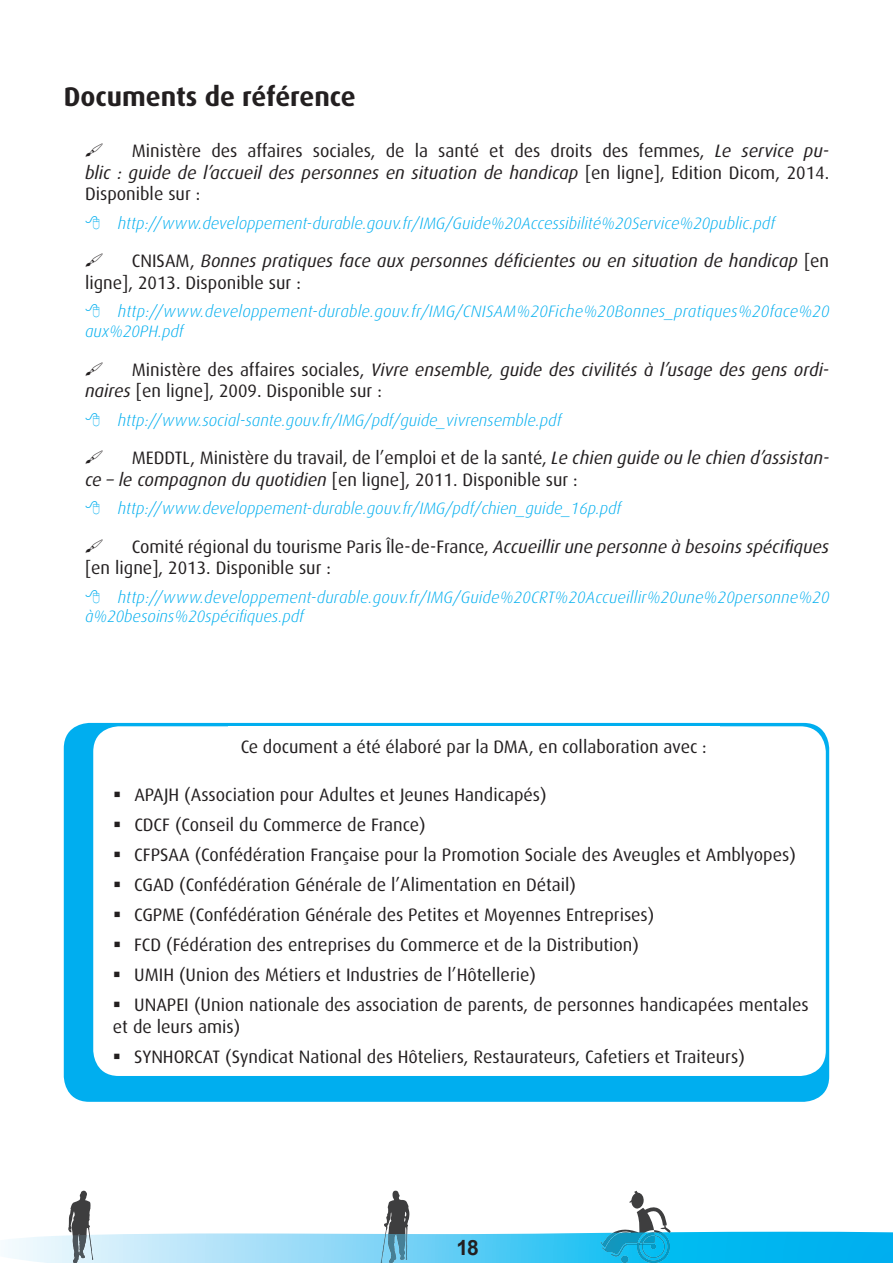
<style>
.page{position:relative;width:893px;height:1263px;background:#fff}
.page>*{position:absolute;margin:0;border:0;box-sizing:border-box;transform-origin:0 0}
.t1{font:700 27px "Dax OT";color:#231f20}
.t2{font:700 21px "Arial";color:#231f20}
.t3{font:18px/21.6px "Dax OT";color:#231f20}
.t4{font:italic 18px/21.6px "Dax OT";color:#231f20}
.t5{font:italic 300 16.5px/19.8px "Dax OT";color:#00aeef}
.s1{font-style:italic}
.s2{font-style:normal}
</style>
<div class="page">
<svg style="left:68px;top:1191px;width:25px;height:72px"></svg>
<svg style="left:381px;top:1191px;width:512px;height:72px"></svg>
<div style="left:64px;top:723px;width:765px;height:379px;background:#00aeef;border-radius:26px"></div>
<div style="left:93px;top:726px;width:733px;height:350px;background:#fff;border-radius:26px"></div>
<h1 class="t1" style="left:64px;top:81px;width:293px">Documents de référence</h1>
<p class="t3" style="left:85px;top:140px;width:746px;text-align:justify;text-indent:47px">Ministère des affaires sociales, de la santé et des droits des femmes, <span class="s1">Le service pu&shy;blic : guide de l’accueil des personnes en situation de handicap</span> [en ligne], Edition Dicom, 2014.<br>Disponible sur :</p>
<p class="t5" style="left:118px;top:213px;width:659px">http://www.developpement-durable.gouv.fr/IMG/Guide%20Accessibilité%20Service%20public.pdf</p>
<p class="t4" style="left:85px;top:250px;width:746px;text-indent:47px"><span class="s2">CNISAM,</span> Bonnes pratiques face aux personnes déficientes ou en situation de handicap <span class="s2">[en ligne], 2013. Disponible sur :</span></p>
<p class="t5" style="left:85px;top:302px;width:746px;text-indent:33px">http://www.developpement-durable.gouv.fr/IMG/CNISAM%20Fiche%20Bonnes_pratiques%20face%20 aux%20PH.pdf</p>
<p class="t3" style="left:85px;top:359px;width:746px;text-indent:47px">Ministère des affaires sociales, <span class="s1">Vivre ensemble, guide des civilités à l’usage des gens ordi&shy;naires</span> [en ligne], 2009. Disponible sur :</p>
<p class="t5" style="left:118px;top:410px;width:445px">http://www.social-sante.gouv.fr/IMG/pdf/guide_vivrensemble.pdf</p>
<p class="t3" style="left:85px;top:447px;width:746px;text-indent:47px">MEDDTL, Ministère du travail, de l’emploi et de la santé, <span class="s1">Le chien guide ou le chien d’assistan&shy;ce – le compagnon du quotidien</span> [en ligne], 2011. Disponible sur :</p>
<p class="t5" style="left:118px;top:499px;width:505px">http://www.developpement-durable.gouv.fr/IMG/pdf/chien_guide_16p.pdf</p>
<p class="t3" style="left:85px;top:536px;width:746px;text-indent:47px">Comité régional du tourisme Paris Île-de-France, <span class="s1">Accueillir une personne à besoins spécifiques </span>[en ligne], 2013. Disponible sur :</p>
<p class="t5" style="left:85px;top:587px;width:746px;text-indent:33px">http://www.developpement-durable.gouv.fr/IMG/Guide%20CRT%20Accueillir%20une%20personne%20 à%20besoins%20spécifiques.pdf</p>
<p class="t3" style="left:241px;top:736px;width:467px">Ce document a été élaboré par la DMA, en collaboration avec :</p>
<p class="t3" style="left:113px;top:784px;width:435px">▪ APAJH (Association pour Adultes et Jeunes Handicapés)</p>
<p class="t3" style="left:113px;top:814px;width:314px">▪ CDCF (Conseil du Commerce de France)</p>
<p class="t3" style="left:113px;top:844px;width:684px">▪ CFPSAA (Confédération Française pour la Promotion Sociale des Aveugles et Amblyopes)</p>
<p class="t3" style="left:113px;top:874px;width:465px">▪ CGAD (Confédération Générale de l’Alimentation en Détail)</p>
<p class="t3" style="left:113px;top:904px;width:543px">▪ CGPME (Confédération Générale des Petites et Moyennes Entreprises)</p>
<p class="t3" style="left:113px;top:934px;width:527px">▪ FCD (Fédération des entreprises du Commerce et de la Distribution)</p>
<p class="t3" style="left:113px;top:964px;width:425px">▪ UMIH (Union des Métiers et Industries de l’Hôtellerie)</p>
<p class="t3" style="left:113px;top:994px;width:697px">▪ UNAPEI (Union nationale des association de parents, de personnes handicapées mentales et de leurs amis)</p>
<p class="t3" style="left:113px;top:1046px;width:633px">▪ SYNHORCAT (Syndicat National des Hôteliers, Restaurateurs, Cafetiers et Traiteurs)</p>
<p class="t2" style="left:456px;top:1234px;width:24px">18</p>
</div>
